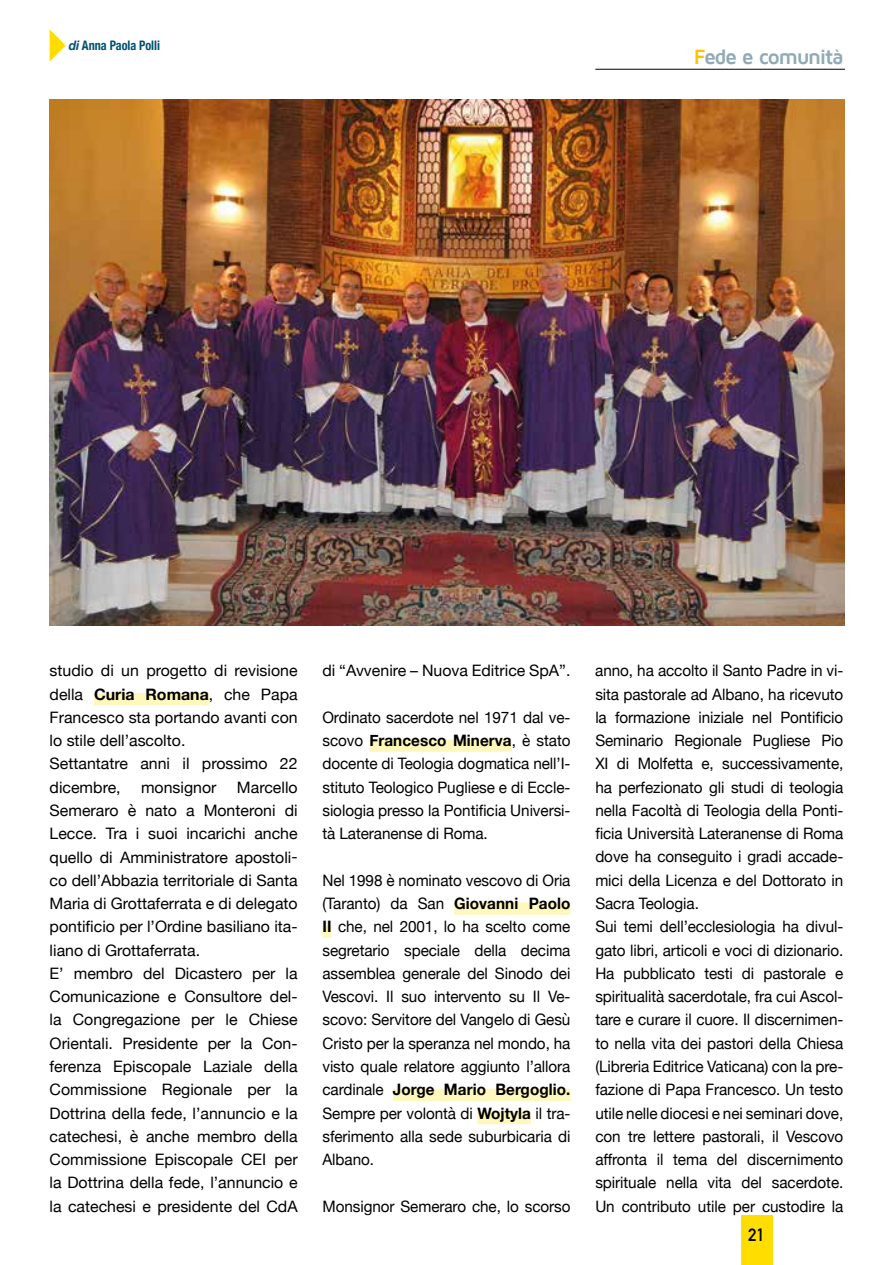
<style>
.page{position:relative;width:893px;height:1265px;background:#fff}
.page>*{position:absolute;margin:0;border:0;box-sizing:border-box;transform-origin:0 0}
.t1{font:700 21.18px "Maven Pro";letter-spacing:-.065em;color:#8fabb6}
.t2{font:700 17.5px "DIN Alternate";color:#000}
.t3{font:15.75px/23.3px "Helvetica Neue";letter-spacing:-.005em;color:#000}
.t4{font:700 condensed 13.12px "Helvetica Neue";color:#005171;scale:.93 1}
.s1{font-style:italic;font-stretch:normal}
.s2{color:#fdc300}
.s3{font-weight:700}
</style>
<div class="page">
<div style="left:741px;top:1215px;width:31px;height:50px;background:#fd0"></div>
<hr style="left:595px;top:69px;width:250px;height:1px;background:#000">
<svg style="left:50px;top:29px;width:16px;height:32px"></svg>
<div style="left:369px;top:740px;width:143px;height:12px;background:#fff8bd"></div>
<div style="left:454px;top:902px;width:116px;height:13px;background:#fff8bd"></div>
<div style="left:322px;top:926px;width:10px;height:12px;background:#fff8bd"></div>
<div style="left:393px;top:1089px;width:177px;height:12px;background:#fff8bd"></div>
<div style="left:477px;top:1112px;width:54px;height:12px;background:#fff8bd"></div>
<div style="left:94px;top:693px;width:115px;height:12px;background:#fff8bd"></div>
<img style="left:50px;top:100px;width:795px;height:525px">
<p class="t4" style="left:69px;top:34px;width:100px"><span class="s1">di</span> Anna Paola Polli</p>
<h1 class="t1" style="left:694px;top:45px;width:151px"><span class="s2">F</span>ede e comunità</h1>
<p class="t3" style="left:50px;top:660px;width:250px">studio di un progetto di revisione della <span class="s3">Curia Romana</span>, che Papa<br>Francesco sta portando avanti con lo stile dell’ascolto.<br>Settantatre anni il prossimo 22 dicembre,</p>
<p class="t3" style="left:50px;top:776px;width:250px;text-indent:187px">Marcello<br>Semeraro è nato a Monteroni di<br>Lecce. Tra i suoi incarichi anche quello di Amministratore apostoli&shy;co dell’Abbazia territoriale di Santa<br>Maria di Grottaferrata e di delegato pontificio per l’Ordine basiliano ita&shy;liano di Grottaferrata.<br>E’ membro del Dicastero per la<br>Comunicazione e Consultore del&shy;la Congregazione per le Chiese<br>Orientali. Presidente per la Con&shy;ferenza Episcopale Laziale della<br>Commissione Regionale per la<br>Dottrina della fede, l’annuncio e la catechesi, è anche membro della<br>Commissione Episcopale CEI per la Dottrina della fede, l’annuncio e la catechesi e presidente del CdA</p>
<p class="t3" style="left:141px;top:776px;width:77px">monsignor</p>
<p class="t3" style="left:322px;top:660px;width:250px">di “Avvenire – Nuova Editrice SpA”.</p>
<p class="t3" style="left:322px;top:706px;width:250px;text-align:justify">Ordinato sacerdote nel 1971 dal ve&shy;scovo <span class="s3">Francesco Minerva</span>, è stato docente di Teologia dogmatica nell’I&shy;stituto Teologico Pugliese e di Eccle&shy;siologia presso la Pontificia Universi&shy;tà Lateranense di Roma.</p>
<p class="t3" style="left:322px;top:869px;width:250px;text-align:justify">Nel 1998 è nominato vescovo di Oria (Taranto) da San <span class="s3">Giovanni Paolo II</span> che, nel 2001, lo ha scelto come segretario speciale della decima assemblea generale del Sinodo dei Vescovi. Il suo intervento su Il Ve&shy;scovo: Servitore del Vangelo di Gesù Cristo per la speranza nel mondo, ha visto quale relatore aggiunto l’allora cardinale <span class="s3">Jorge Mario Bergoglio.<br></span>Sempre per volontà di <span class="s3">Wojtyla</span> il tra&shy;sferimento alla sede suburbicaria di Albano.</p>
<p class="t3" style="left:322px;top:1195px;width:250px">Monsignor Semeraro che, lo scorso</p>
<p class="t3" style="left:595px;top:660px;width:250px">anno, ha accolto il Santo Padre in vi&shy;sita pastorale ad Albano, ha ricevuto la formazione iniziale nel Pontificio Seminario Regionale Pugliese Pio XI di Molfetta e, successivamente, ha perfezionato gli studi di teologia nella Facoltà di Teologia della Ponti&shy;ficia Università Lateranense di Roma dove ha conseguito i gradi accade&shy;mici della Licenza e del Dottorato in Sacra Teologia.<br>Sui temi dell’ecclesiologia ha divul&shy;gato libri, articoli e voci di dizionario.<br>Ha pubblicato testi di pastorale e spiritualità sacerdotale, fra cui Ascol&shy;tare e curare il cuore. Il discernimen&shy;to nella vita dei pastori della Chiesa (Libreria Editrice Vaticana) con la pre&shy;fazione di Papa Francesco. Un testo utile nelle diocesi e nei seminari dove, con tre lettere pastorali, il Vescovo affronta il tema del discernimento spirituale nella vita del sacerdote.<br>Un contributo utile per custodire la</p>
<p class="t2" style="left:748px;top:1222px;width:18px">21</p>
</div>
